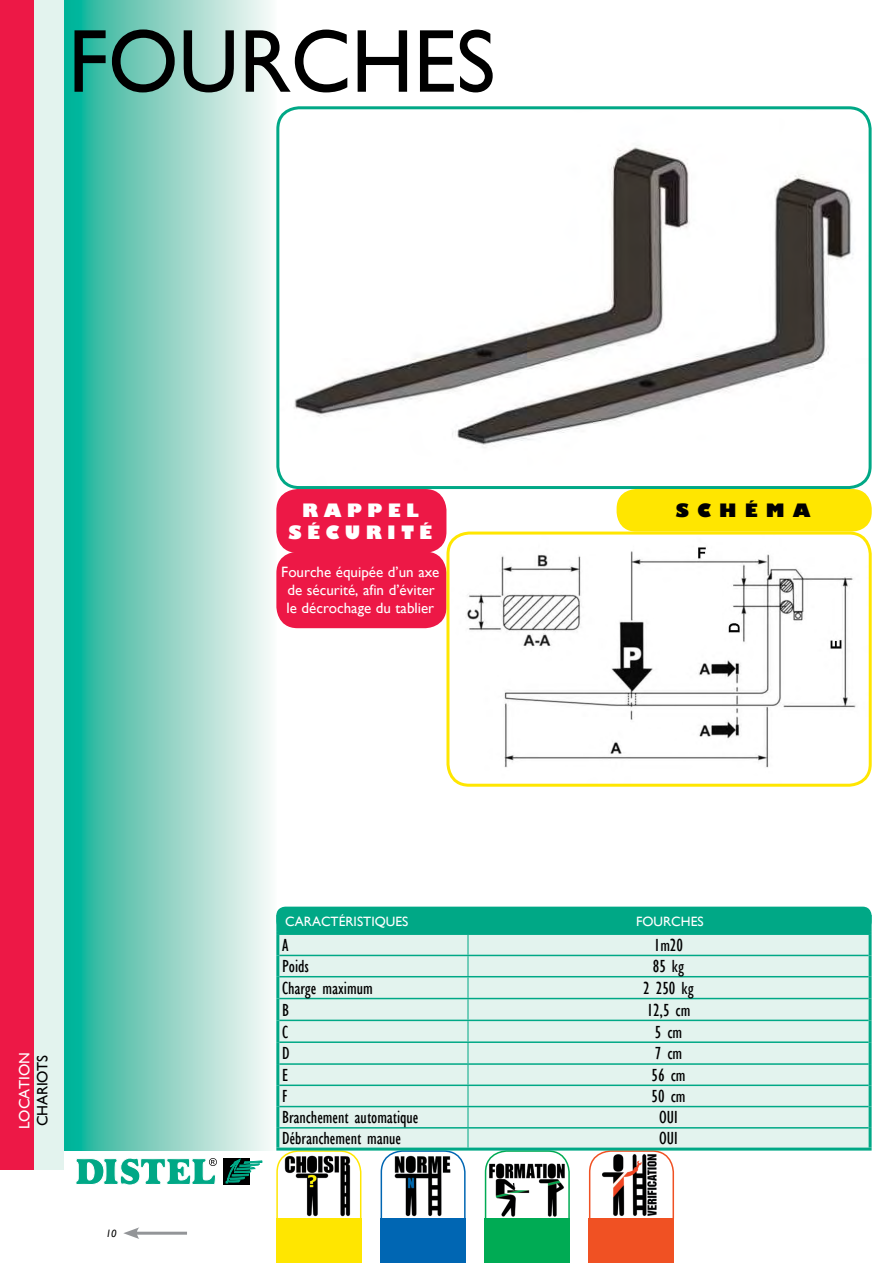
<style>
.page{position:relative;width:893px;height:1263px;background:#fff}
.page>*{position:absolute;margin:0;border:0;box-sizing:border-box;transform-origin:0 0}
.t1{font:90px "Gill Sans";color:#000;scale:.95 1}
.t2{font:condensed 18px "Gill Sans";color:#000}
.t3{font:800 18px/21.6px "Gill Sans";letter-spacing:.3em;color:#fff;text-align:center}
.t4{font:800 18px "Gill Sans";letter-spacing:.45em;color:#000}
.t5{font:15px/18px "Gill Sans";color:#fff;text-align:center}
.t6{font:15px "Gill Sans";letter-spacing:-.015em;color:#000}
.t7{font:13.5px "Gill Sans";color:#fff}
.t8{font:italic 10.5px "Gill Sans";color:#000}
</style>
<div class="page">
<svg style="left:64px;top:0;width:206px;height:1150px;background:#87d3c4"></svg>
<svg style="left:76px;top:1158px;width:141px;height:27px"></svg>
<div style="left:223px;top:1158px;width:26px;height:26px;background:#000"></div>
<svg style="left:226px;top:1159px;width:36px;height:24px"></svg>
<hr style="left:134px;top:1232px;width:53px;height:3px;background:#939598">
<svg style="left:123px;top:1227px;width:16px;height:12px"></svg>
<img style="left:489px;top:1162px;width:77px;height:55px">
<div style="left:485px;top:1150px;width:85px;height:89px;border:2px solid #00ab54;border-radius:21px"></div>
<img style="left:284px;top:1154px;width:68px;height:63px">
<div style="left:276px;top:1150px;width:85px;height:89px;border:2px solid #ffe600;border-radius:21px"></div>
<img style="left:393px;top:1153px;width:59px;height:64px">
<div style="left:381px;top:1150px;width:85px;height:89px;border:2px solid #0066b3;border-radius:21px"></div>
<img style="left:601px;top:1153px;width:60px;height:63px">
<div style="left:589px;top:1150px;width:85px;height:89px;border:2px solid #f05123;border-radius:21px"></div>
<div style="left:276px;top:1218px;width:85px;height:45px;background:#ffe600"></div>
<div style="left:381px;top:1218px;width:85px;height:45px;background:#0066b3"></div>
<div style="left:485px;top:1218px;width:85px;height:45px;background:#00ab54"></div>
<div style="left:589px;top:1218px;width:85px;height:45px;background:#f05123"></div>
<div style="left:0;top:0;width:64px;height:1169px;background:#e3f3ee"></div>
<div style="left:0;top:0;width:34px;height:1169px;background:#ed1846"></div>
<div style="left:276px;top:489px;width:170px;height:64px;background:#ed1846;border-radius:21px"></div>
<div style="left:276px;top:552px;width:170px;height:76px;background:#ed1846;border-radius:21px"></div>
<img style="left:280px;top:110px;width:588px;height:376px">
<div style="left:276px;top:106px;width:596px;height:383px;border:3px solid #00a886;border-radius:21px"></div>
<div style="left:617px;top:489px;width:255px;height:42px;background:#ffe600;border-radius:20px"></div>
<img style="left:450px;top:535px;width:418px;height:248px">
<div style="left:446px;top:531px;width:426px;height:256px;border:3px solid #ffe600;border-radius:21px"></div>
<div style="left:276px;top:907px;width:596px;height:23px;background:#00a886;border-radius:9px"></div>
<svg style="left:279px;top:928px;width:590px;height:219px;background:#d9efe9"></svg>
<hr style="left:276px;top:935px;width:3px;height:20px;background:#00a886">
<hr style="left:869px;top:935px;width:3px;height:20px;background:#00a886">
<hr style="left:276px;top:955px;width:3px;height:22px;background:#00a886">
<hr style="left:869px;top:955px;width:3px;height:22px;background:#00a886">
<hr style="left:276px;top:977px;width:3px;height:21px;background:#00a886">
<hr style="left:869px;top:977px;width:3px;height:21px;background:#00a886">
<hr style="left:276px;top:998px;width:3px;height:22px;background:#00a886">
<hr style="left:869px;top:998px;width:3px;height:22px;background:#00a886">
<hr style="left:276px;top:1020px;width:3px;height:22px;background:#00a886">
<hr style="left:869px;top:1020px;width:3px;height:22px;background:#00a886">
<hr style="left:276px;top:1042px;width:3px;height:22px;background:#00a886">
<hr style="left:869px;top:1042px;width:3px;height:22px;background:#00a886">
<hr style="left:276px;top:1064px;width:3px;height:21px;background:#00a886">
<hr style="left:869px;top:1064px;width:3px;height:21px;background:#00a886">
<hr style="left:276px;top:1085px;width:3px;height:21px;background:#00a886">
<hr style="left:869px;top:1085px;width:3px;height:21px;background:#00a886">
<hr style="left:276px;top:1106px;width:3px;height:22px;background:#00a886">
<hr style="left:869px;top:1106px;width:3px;height:22px;background:#00a886">
<hr style="left:276px;top:1128px;width:3px;height:19px;background:#00a886">
<hr style="left:869px;top:1128px;width:3px;height:19px;background:#00a886">
<hr style="left:276px;top:1147px;width:192px;height:3px;background:#00a886">
<hr style="left:468px;top:1147px;width:404px;height:3px;background:#00a886">
<hr style="left:279px;top:955px;width:189px;height:1px;background:#00a886">
<hr style="left:468px;top:955px;width:401px;height:1px;background:#00a886">
<hr style="left:279px;top:976px;width:189px;height:1px;background:#00a886">
<hr style="left:468px;top:976px;width:401px;height:1px;background:#00a886">
<hr style="left:279px;top:998px;width:189px;height:1px;background:#00a886">
<hr style="left:468px;top:998px;width:401px;height:1px;background:#00a886">
<hr style="left:279px;top:1020px;width:189px;height:1px;background:#00a886">
<hr style="left:468px;top:1020px;width:401px;height:1px;background:#00a886">
<hr style="left:279px;top:1041px;width:189px;height:2px;background:#00a886">
<hr style="left:468px;top:1041px;width:401px;height:2px;background:#00a886">
<hr style="left:279px;top:1063px;width:189px;height:2px;background:#00a886">
<hr style="left:468px;top:1063px;width:401px;height:2px;background:#00a886">
<hr style="left:279px;top:1084px;width:189px;height:2px;background:#00a886">
<hr style="left:468px;top:1084px;width:401px;height:2px;background:#00a886">
<hr style="left:279px;top:1106px;width:189px;height:1px;background:#00a886">
<hr style="left:468px;top:1106px;width:401px;height:1px;background:#00a886">
<hr style="left:279px;top:1127px;width:189px;height:1px;background:#00a886">
<hr style="left:468px;top:1127px;width:401px;height:1px;background:#00a886">
<hr style="left:276px;top:918px;width:3px;height:14px;background:#00a886">
<hr style="left:869px;top:918px;width:3px;height:14px;background:#00a886">
<hr style="left:276px;top:932px;width:192px;height:3px;background:#00a886">
<hr style="left:468px;top:932px;width:404px;height:3px;background:#00a886">
<h1 class="t1" style="left:68px;top:9px;width:451px">FOURCHES</h1>
<p class="t5" style="left:16px;top:1129px;width:79px;rotate:-90deg">LOCATION</p>
<p class="t6" style="left:34px;top:1126px;width:73px;rotate:-90deg">CHARIOTS</p>
<p class="t8" style="left:106px;top:1227px;width:12px">10</p>
<p class="t3" style="left:288px;top:501px;width:145px">RAPPEL<br>SÉCURITÉ</p>
<p class="t5" style="left:281px;top:563px;width:160px">Fourche équipée d’un axe de sécurité, afin d’éviter le décrochage du tablier</p>
<p class="t4" style="left:676px;top:499px;width:136px">SCHÉMA</p>
<p class="t7" style="left:285px;top:913px;width:125px">CARACTÉRISTIQUES</p>
<p class="t7" style="left:636px;top:913px;width:69px">FOURCHES</p>
<p class="t2" style="left:282px;top:934px;width:8px">A</p>
<p class="t2" style="left:654px;top:934px;width:31px">1m20</p>
<p class="t2" style="left:282px;top:956px;width:28px">Poids</p>
<p class="t2" style="left:653px;top:956px;width:33px">85 kg</p>
<p class="t2" style="left:282px;top:977px;width:92px">Charge maximum</p>
<p class="t2" style="left:643px;top:977px;width:52px">2 250 kg</p>
<p class="t2" style="left:282px;top:999px;width:8px">B</p>
<p class="t2" style="left:647px;top:999px;width:45px">12,5 cm</p>
<p class="t2" style="left:282px;top:1021px;width:7px">C</p>
<p class="t2" style="left:655px;top:1021px;width:29px">5 cm</p>
<p class="t2" style="left:282px;top:1043px;width:9px">D</p>
<p class="t2" style="left:655px;top:1043px;width:29px">7 cm</p>
<p class="t2" style="left:282px;top:1064px;width:8px">E</p>
<p class="t2" style="left:652px;top:1064px;width:35px">56 cm</p>
<p class="t2" style="left:282px;top:1086px;width:7px">F</p>
<p class="t2" style="left:652px;top:1086px;width:35px">50 cm</p>
<p class="t2" style="left:282px;top:1107px;width:138px">Branchement automatique</p>
<p class="t2" style="left:659px;top:1107px;width:20px">OUI</p>
<p class="t2" style="left:282px;top:1128px;width:121px">Débranchement manue</p>
<p class="t2" style="left:659px;top:1128px;width:20px">OUI</p>
</div>
